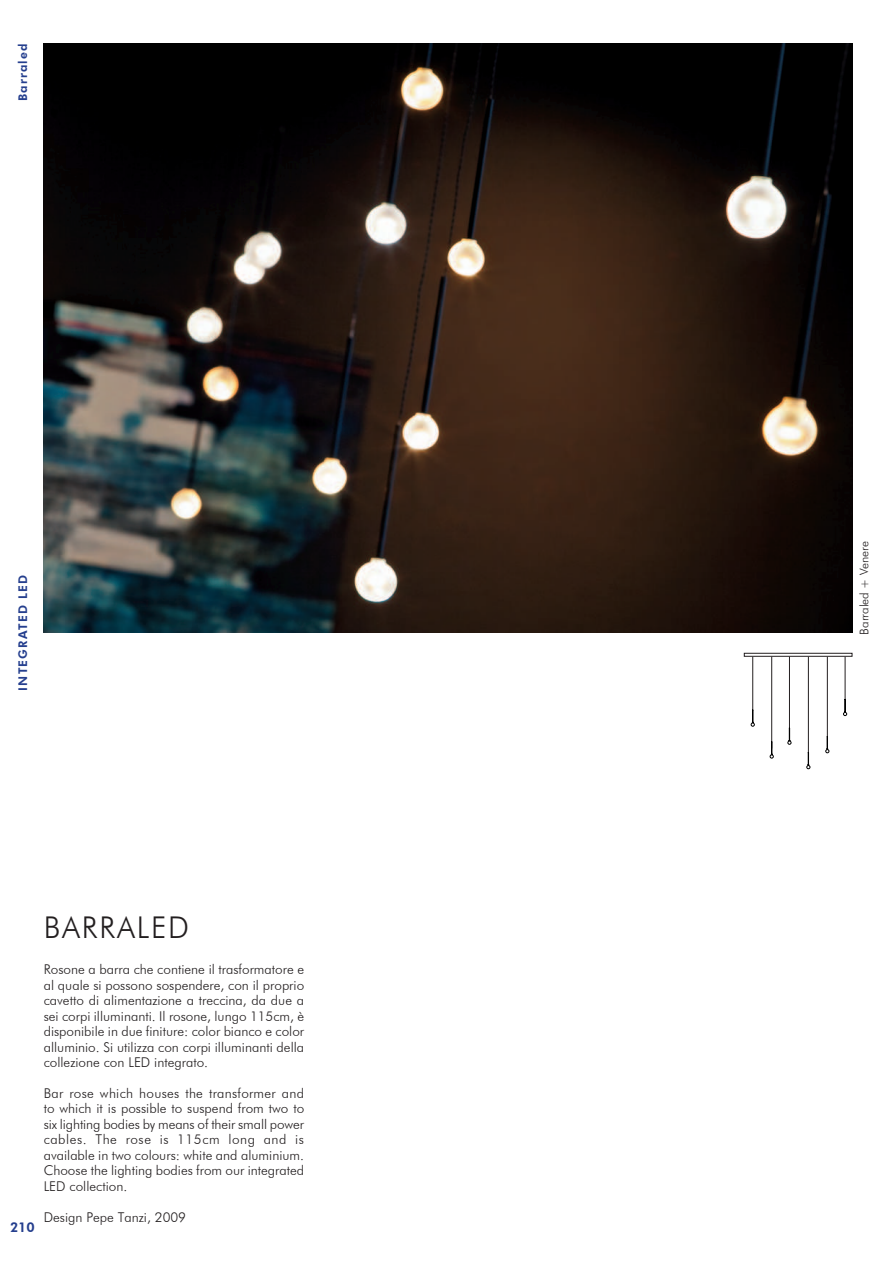
<style>
.page{position:relative;width:894px;height:1264px;background:#fff}
.page>*{position:absolute;margin:0;border:0;box-sizing:border-box;transform-origin:0 0}
.t1{font:300 30px "Futura BT";letter-spacing:.06em;color:#231f20}
.t2{font:300 13.5px/15.5px "Futura BT";color:#231f20;text-align:justify}
.t3{font:800 13.5px "Futura BT";color:#253f8e}
.t4{font:800 12px "Futura BT";letter-spacing:.1em;color:#253f8e}
.t5{font:300 12px "Futura BT";color:#231f20}
</style>
<div class="page">
<img style="left:44px;top:44px;width:808px;height:589px">
<div style="left:743px;top:653px;width:109px;height:4px;border:1px solid #231f20"></div>
<hr style="left:752px;top:657px;width:1px;height:53px;background:#231f20">
<hr style="left:788px;top:657px;width:1px;height:71px;background:#231f20">
<hr style="left:826px;top:657px;width:1px;height:91px;background:#231f20">
<hr style="left:771px;top:657px;width:1px;height:91px;background:#231f20">
<hr style="left:807px;top:657px;width:1px;height:96px;background:#231f20">
<hr style="left:844px;top:657px;width:1px;height:42px;background:#231f20">
<svg style="left:750px;top:710px;width:4px;height:17px"></svg>
<svg style="left:769px;top:741px;width:4px;height:17px"></svg>
<svg style="left:787px;top:728px;width:4px;height:17px"></svg>
<svg style="left:806px;top:752px;width:4px;height:17px"></svg>
<svg style="left:825px;top:736px;width:3px;height:17px"></svg>
<svg style="left:843px;top:699px;width:3px;height:17px"></svg>
<p class="t4" style="left:18px;top:101px;width:59px;rotate:-90deg">Barraled</p>
<p class="t4" style="left:18px;top:691px;width:118px;rotate:-90deg">INTEGRATED LED</p>
<p class="t3" style="left:10px;top:1222px;width:26px">210</p>
<h1 class="t1" style="left:44px;top:915px;width:147px">BARRALED</h1>
<p class="t2" style="left:44px;top:963px;width:262px">Rosone a barra che contiene il trasformatore e al quale si possono sospendere, con il proprio cavetto di alimentazione a treccina, da due a sei corpi illuminanti. Il rosone, lungo 115cm, è disponibile in due finiture: color bianco e color alluminio. Si utilizza con corpi illuminanti della collezione con LED integrato.</p>
<p class="t2" style="left:44px;top:1086px;width:262px">Bar rose which houses the transformer and to which it is possible to suspend from two to six lighting bodies by means of their small power cables. The rose is 115cm long and is available in two colours: white and aluminium.<br>Choose the lighting bodies from our integrated LED collection.</p>
<p class="t2" style="left:44px;top:1210px;width:144px">Design Pepe Tanzi, 2009</p>
<p class="t5" style="left:858px;top:635px;width:95px;rotate:-90deg">Barraled + Venere</p>
</div>
